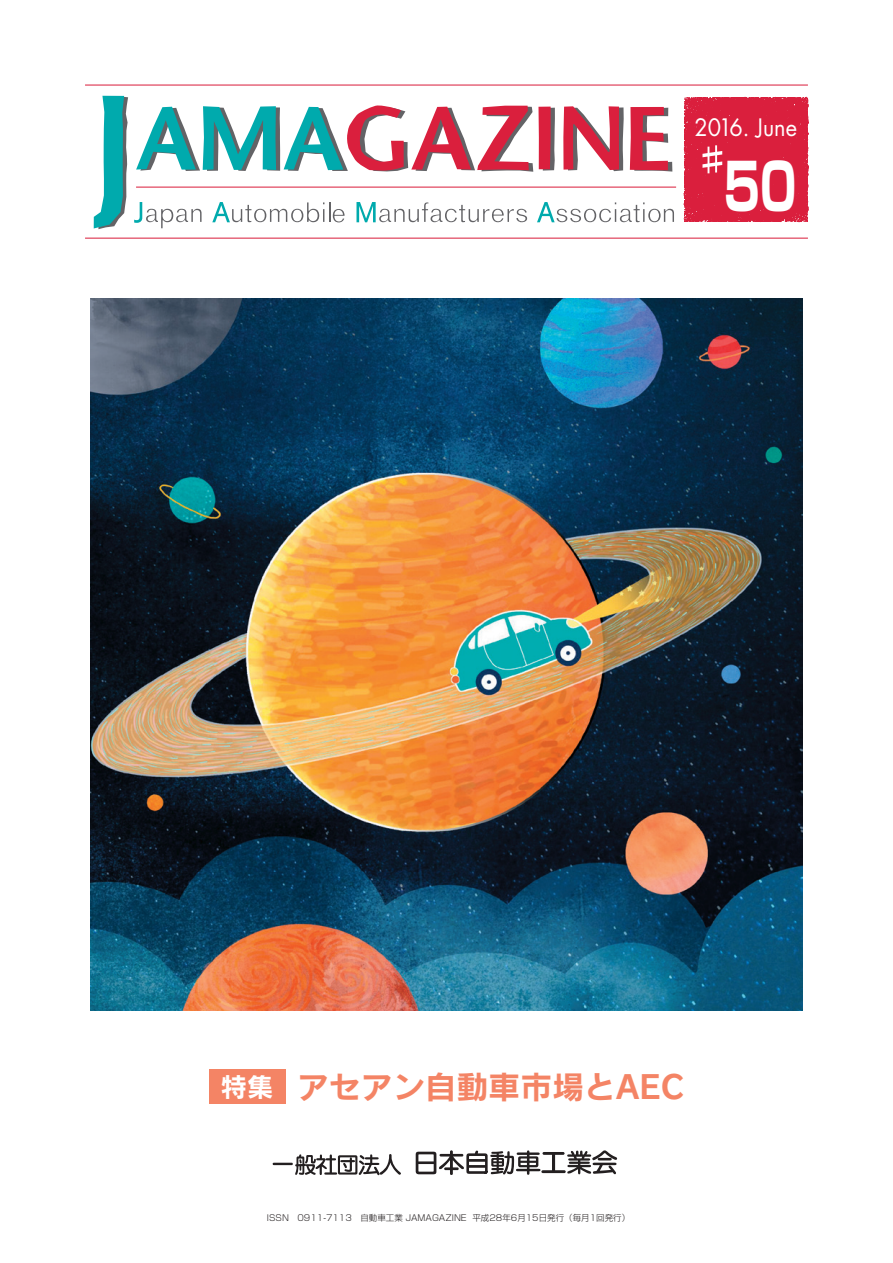
<style>
.page{position:relative;width:893px;height:1263px;background:#fff}
.page>*{position:absolute;margin:0;border:0;box-sizing:border-box;transform-origin:0 0}
.t1{font:700 63.75px "Shin Go Pro";color:#fff;scale:.7 1}
.t2{font:31.95px "Rodin Pro B";color:#f48465}
.t3{font:23.4px "Futura";letter-spacing:-.005em;color:#fff;scale:.93 1}
.t4{font:300 8.55px "Shin Go Pro";color:#231f20}
.s1{font-size:26.55px;color:#fff}
</style>
<div class="page">
<hr style="left:85px;top:85px;width:723px;height:1px;background:#da1f3d">
<hr style="left:85px;top:238px;width:723px;height:1px;background:#da1f3d">
<hr style="left:136px;top:187px;width:540px;height:1px;background:#da1f3d">
<svg style="left:94px;top:96px;width:34px;height:133px"></svg>
<svg style="left:136px;top:105px;width:419px;height:67px"></svg>
<svg style="left:563px;top:106px;width:61px;height:65px"></svg>
<svg style="left:630px;top:107px;width:42px;height:65px"></svg>
<div style="left:684px;top:97px;width:125px;height:125px;background:#da1f3d"></div>
<svg style="left:416px;top:1150px;width:201px;height:25px"></svg>
<hr style="left:273px;top:1163px;width:20px;height:2px;background:#231f20">
<svg style="left:295px;top:1154px;width:106px;height:21px"></svg>
<svg style="left:134px;top:202px;width:68px;height:26px"></svg>
<svg style="left:356px;top:202px;width:171px;height:20px"></svg>
<svg style="left:537px;top:202px;width:137px;height:20px"></svg>
<svg style="left:212px;top:202px;width:133px;height:20px"></svg>
<div style="left:209px;top:1069px;width:76px;height:34px;background:#f48465"></div>
<img style="left:90px;top:298px;width:713px;height:712px">
<h3 class="t3" style="left:694px;top:111px;width:112px">2016. June</h3>
<h1 class="t1" style="left:724px;top:137px;width:105px">50</h1>
<h2 class="t2" style="left:221px;top:1065px;width:465px"><span class="s1">特集</span> アセアン自動車市場とAEC</h2>
<p class="t4" style="left:267px;top:1210px;width:365px">ISSN　0911-7113　自動車工業 JAMAGAZINE 平成28年6月15日発行（毎月1回発行）</p>
</div>
